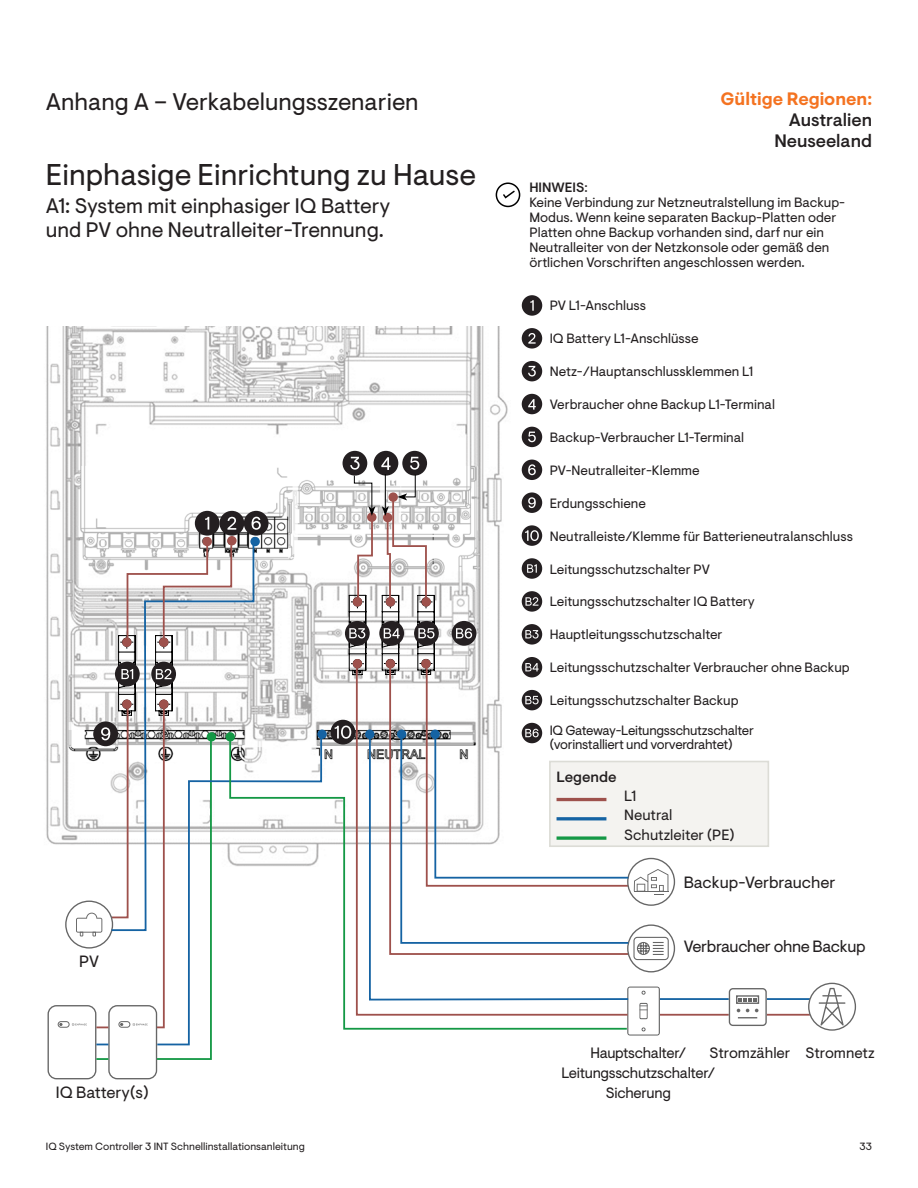
<style>
.page{position:relative;width:918px;height:1188px;background:#fff}
.page>*{position:absolute;margin:0;border:0;box-sizing:border-box;transform-origin:0 0}
.Subheading{font:30px "Enphase Visuelt";color:#231f20}
.Enphase_H1{font:24px "Enphase Visuelt";color:#231f20}
.Enphase_H2{font:21px/24px "Enphase Visuelt";color:#231f20}
.t1{font:500 18px "Enphase Visuelt";color:#231f20}
.t2{font:700 18px "Enphase Visuelt";color:#f47321}
.t3{font:16.35px "Enphase Visuelt";color:#231f20}
.t4{font:16.35px "Enphase Visuelt";letter-spacing:-.02em;color:#231f20}
.t5{font:15px/20px "Enphase Visuelt";letter-spacing:-.02em;color:#231f20;text-align:center}
.t6{font:15px "Enphase Visuelt";color:#231f20}
.t7{font:14.85px "Enphase Visuelt";color:#231f20}
.t8{font:500 14.85px "Enphase Visuelt";color:#231f20}
.t9{font:13.5px/15px "Enphase Visuelt";color:#231f20}
.t10{font:13.5px/13.5px "Enphase Visuelt";letter-spacing:-.02em;color:#231f20}
.t11{font:10.5px "Enphase Visuelt";color:#231f20}
.s1{font-weight:500}
</style>
<div class="page">
<svg style="left:522px;top:657px;width:20px;height:20px"></svg>
<div style="left:522px;top:624px;width:20px;height:21px;background:#241f21;border-radius:50%"></div>
<svg style="left:525px;top:630px;width:14px;height:9px"></svg>
<div style="left:522px;top:492px;width:20px;height:21px;background:#241f21;border-radius:50%"></div>
<svg style="left:528px;top:497px;width:8px;height:11px"></svg>
<div style="left:522px;top:361px;width:20px;height:20px;background:#241f21;border-radius:50%"></div>
<svg style="left:528px;top:366px;width:8px;height:11px"></svg>
<div style="left:522px;top:328px;width:20px;height:21px;background:#241f21;border-radius:50%"></div>
<svg style="left:528px;top:333px;width:8px;height:11px"></svg>
<div style="left:522px;top:525px;width:20px;height:21px;background:#241f21;border-radius:50%"></div>
<svg style="left:525px;top:530px;width:14px;height:11px"></svg>
<div style="left:522px;top:591px;width:20px;height:21px;background:#241f21;border-radius:50%"></div>
<svg style="left:525px;top:597px;width:13px;height:9px"></svg>
<div style="left:522px;top:558px;width:20px;height:21px;background:#241f21;border-radius:50%"></div>
<svg style="left:527px;top:564px;width:10px;height:9px"></svg>
<div style="left:522px;top:394px;width:20px;height:20px;background:#241f21;border-radius:50%"></div>
<svg style="left:528px;top:399px;width:8px;height:11px"></svg>
<div style="left:522px;top:427px;width:20px;height:20px;background:#241f21;border-radius:50%"></div>
<svg style="left:528px;top:432px;width:8px;height:10px"></svg>
<div style="left:522px;top:460px;width:20px;height:20px;background:#241f21;border-radius:50%"></div>
<svg style="left:528px;top:464px;width:8px;height:11px"></svg>
<div style="left:522px;top:295px;width:20px;height:21px;background:#241f21;border-radius:50%"></div>
<svg style="left:530px;top:300px;width:4px;height:11px"></svg>
<div style="left:549px;top:761px;width:220px;height:86px;background:#f4f3f0;border:2px solid #dcdcd6"></div>
<img style="left:46px;top:326px;width:462px;height:514px">
<div style="left:452px;top:621px;width:24px;height:25px;background:#241f21;border-radius:50%"></div>
<svg style="left:456px;top:628px;width:16px;height:11px"></svg>
<div style="left:250px;top:537px;width:10px;height:9px;background:#1563a3;border-radius:50%"></div>
<div style="left:203px;top:537px;width:9px;height:9px;background:#9e514c;border-radius:50%"></div>
<div style="left:367px;top:512px;width:9px;height:10px;background:#9e514c;border-radius:50%"></div>
<div style="left:317px;top:730px;width:10px;height:9px;background:#1563a3;border-radius:50%"></div>
<div style="left:227px;top:536px;width:10px;height:9px;background:#9e514c;border-radius:50%"></div>
<div style="left:331px;top:720px;width:24px;height:25px;background:#241f21;border-radius:50%"></div>
<svg style="left:335px;top:726px;width:16px;height:13px"></svg>
<div style="left:374px;top:451px;width:24px;height:25px;background:#241f21;border-radius:50%"></div>
<div style="left:402px;top:451px;width:25px;height:25px;background:#241f21;border-radius:50%"></div>
<div style="left:244px;top:511px;width:25px;height:25px;background:#241f21;border-radius:50%"></div>
<svg style="left:252px;top:517px;width:9px;height:13px"></svg>
<hr style="left:660px;top:1014px;width:69px;height:2px;background:#9e514c">
<hr style="left:660px;top:998px;width:69px;height:2px;background:#1563a3">
<hr style="left:767px;top:1014px;width:43px;height:2px;background:#9e514c">
<hr style="left:767px;top:998px;width:43px;height:2px;background:#1563a3">
<hr style="left:819px;top:1002px;width:26px;height:2px;background:#666">
<svg style="left:820px;top:988px;width:24px;height:38px"></svg>
<div style="left:808px;top:983px;width:48px;height:48px;border:1px solid #666;border-radius:50%"></div>
<svg style="left:627px;top:987px;width:33px;height:49px"></svg>
<div style="left:345px;top:621px;width:25px;height:25px;background:#241f21;border-radius:50%"></div>
<div style="left:220px;top:511px;width:24px;height:25px;background:#241f21;border-radius:50%"></div>
<svg style="left:228px;top:517px;width:8px;height:13px"></svg>
<div style="left:195px;top:511px;width:25px;height:25px;background:#241f21;border-radius:50%"></div>
<svg style="left:205px;top:517px;width:4px;height:13px"></svg>
<svg style="left:379px;top:621px;width:25px;height:25px"></svg>
<svg style="left:414px;top:621px;width:25px;height:25px"></svg>
<div style="left:343px;top:451px;width:24px;height:25px;background:#241f21;border-radius:50%"></div>
<div style="left:627px;top:924px;width:48px;height:48px;border:1px solid #666;border-radius:50%"></div>
<div style="left:627px;top:858px;width:48px;height:48px;border:1px solid #666;border-radius:50%"></div>
<svg style="left:233px;top:543px;width:22px;height:191px"></svg>
<svg style="left:233px;top:734px;width:90px;height:5px"></svg>
<svg style="left:355px;top:660px;width:188px;height:79px"></svg>
<svg style="left:348px;top:457px;width:27px;height:219px"></svg>
<svg style="left:381px;top:457px;width:55px;height:218px"></svg>
<svg style="left:434px;top:729px;width:234px;height:166px"></svg>
<svg style="left:233px;top:739px;width:396px;height:292px"></svg>
<svg style="left:633px;top:936px;width:36px;height:25px"></svg>
<svg style="left:48px;top:541px;width:185px;height:538px"></svg>
<svg style="left:728px;top:988px;width:39px;height:38px"></svg>
<div style="left:736px;top:995px;width:23px;height:9px;border:1px solid #666"></div>
<svg style="left:496px;top:182px;width:24px;height:25px"></svg>
<p class="Enphase_H1" style="left:46px;top:87px;width:374px">Anhang A – Verkabelungsszenarien</p>
<p class="Subheading" style="left:46px;top:158px;width:432px">Einphasige Einrichtung zu Hause</p>
<p class="Enphase_H2" style="left:46px;top:194px;width:346px">A1: System mit einphasiger IQ Battery und PV ohne Neutralleiter-Trennung.</p>
<p class="t4" style="left:79px;top:952px;width:21px">PV</p>
<p class="t3" style="left:56px;top:1083px;width:94px">IQ Battery(s)</p>
<p class="t2" style="left:721px;top:88px;width:153px">Gültige Regionen:</p>
<p class="t1" style="left:789px;top:109px;width:85px">Australien</p>
<p class="t1" style="left:774px;top:130px;width:99px">Neuseeland</p>
<p class="t9" style="left:529px;top:181px;width:317px"><span class="s1">HINWEIS</span>:<br>Keine Verbindung zur Netzneutralstellung im Backup-Modus. Wenn keine separaten Backup-Platten oder Platten ohne Backup vorhanden sind, darf nur ein Neutralleiter von der Netzkonsole oder gemäß den örtlichen Vorschriften angeschlossen werden.</p>
<p class="t9" style="left:550px;top:299px;width:98px">PV L1-Anschluss</p>
<p class="t9" style="left:550px;top:332px;width:150px">IQ Battery L1-Anschlüsse</p>
<p class="t9" style="left:550px;top:364px;width:205px">Netz-/Hauptanschlussklemmen L1</p>
<p class="t9" style="left:550px;top:397px;width:227px">Verbraucher ohne Backup L1-Terminal</p>
<p class="t9" style="left:550px;top:430px;width:196px">Backup-Verbraucher L1-Terminal</p>
<p class="t9" style="left:550px;top:463px;width:151px">PV-Neutralleiter-Klemme</p>
<p class="t9" style="left:550px;top:496px;width:98px">Erdungsschiene</p>
<p class="t9" style="left:550px;top:529px;width:305px">Neutralleiste/Klemme für Batterieneutralanschluss</p>
<p class="t9" style="left:550px;top:562px;width:162px">Leitungsschutzschalter PV</p>
<p class="t9" style="left:550px;top:595px;width:207px">Leitungsschutzschalter IQ Battery</p>
<p class="t9" style="left:550px;top:628px;width:174px">Hauptleitungsschutzschalter</p>
<p class="t9" style="left:550px;top:660px;width:302px">Leitungsschutzschalter Verbraucher ohne Backup</p>
<p class="t9" style="left:550px;top:693px;width:190px">Leitungsschutzschalter Backup</p>
<p class="t10" style="left:550px;top:724px;width:206px">IQ Gateway-Leitungsschutzschalter (vorinstalliert und vorverdrahtet)</p>
<p class="t8" style="left:557px;top:768px;width:61px">Legende</p>
<p class="t7" style="left:624px;top:787px;width:14px">L1</p>
<p class="t7" style="left:624px;top:807px;width:50px">Neutral</p>
<p class="t7" style="left:624px;top:826px;width:112px">Schutzleiter (PE)</p>
<p class="t3" style="left:684px;top:873px;width:153px">Backup-Verbraucher</p>
<p class="t4" style="left:684px;top:937px;width:183px">Verbraucher ohne Backup</p>
<p class="t5" style="left:561px;top:1043px;width:156px">Hauptschalter/<br>Leitungsschutzschalter/<br>Sicherung</p>
<p class="t6" style="left:710px;top:1044px;width:82px">Stromzähler</p>
<p class="t6" style="left:806px;top:1044px;width:71px">Stromnetz</p>
<p class="t11" style="left:46px;top:1140px;width:260px">IQ System Controller 3 INT Schnellinstallationsanleitung</p>
<p class="t11" style="left:860px;top:1140px;width:14px">33</p>
</div>
